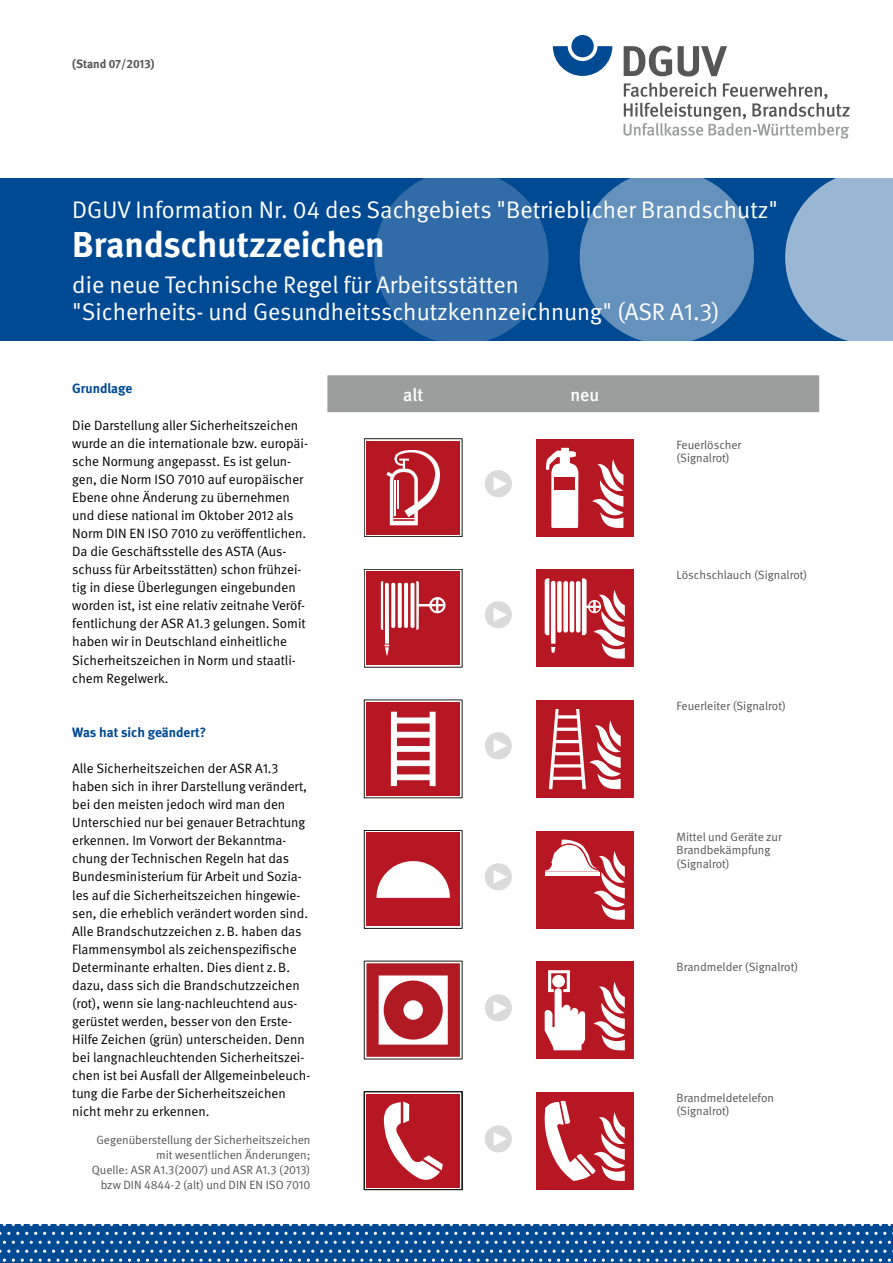
<style>
.page{position:relative;width:893px;height:1263px;background:#fff}
.page>*{position:absolute;margin:0;border:0;box-sizing:border-box;transform-origin:0 0}
.t1{font:700 36px "DGUV Meta";color:#fff}
.t2{font:24px/27px "DGUV Meta";color:#fff}
.t3{font:500 18px "DGUV Meta";color:#fff}
.t4{font:13.5px/18.1px "DGUV Meta";color:#000}
.t5{font:700 13.5px "DGUV Meta";letter-spacing:-.005em;color:#004993}
.t6{font:12px/13.5px "DGUV Meta";color:#565656}
.t7{font:700 12px "DGUV Meta";color:#565656}
</style>
<div class="page">
<div style="left:0;top:178px;width:893px;height:163px;background:#004993"></div>
<svg style="left:553px;top:46px;width:59px;height:30px"></svg>
<div style="left:571px;top:35px;width:23px;height:22px;background:#004993;border-radius:50%"></div>
<svg style="left:624px;top:46px;width:48px;height:30px"></svg>
<svg style="left:678px;top:46px;width:49px;height:31px"></svg>
<svg style="left:623px;top:83px;width:227px;height:56px"></svg>
<div style="left:0;top:1225px;width:893px;height:38px;background:#004993"></div>
<svg style="left:115px;top:1232px;width:38px;height:3px"></svg>
<svg style="left:258px;top:1232px;width:47px;height:3px"></svg>
<svg style="left:410px;top:1232px;width:38px;height:3px"></svg>
<svg style="left:553px;top:1232px;width:38px;height:3px"></svg>
<svg style="left:696px;top:1232px;width:38px;height:3px"></svg>
<svg style="left:839px;top:1232px;width:38px;height:3px"></svg>
<svg style="left:191px;top:1225px;width:38px;height:1px"></svg>
<svg style="left:334px;top:1225px;width:38px;height:1px"></svg>
<svg style="left:477px;top:1225px;width:38px;height:1px"></svg>
<svg style="left:620px;top:1225px;width:38px;height:1px"></svg>
<svg style="left:763px;top:1225px;width:47px;height:1px"></svg>
<svg style="left:347px;top:1241px;width:244px;height:21px"></svg>
<svg style="left:593px;top:1241px;width:300px;height:21px"></svg>
<svg style="left:0;top:1232px;width:10px;height:3px"></svg>
<svg style="left:48px;top:1225px;width:38px;height:1px"></svg>
<svg style="left:0;top:1241px;width:346px;height:21px"></svg>
<svg style="left:785px;top:178px;width:108px;height:163px"></svg>
<div style="left:580px;top:170px;width:174px;height:174px;background:#6591bd;border-radius:50%"></div>
<div style="left:374px;top:170px;width:175px;height:174px;background:#326ca8;border-radius:50%"></div>
<div style="left:327px;top:375px;width:492px;height:37px;background:#9c9d9d"></div>
<div style="left:364px;top:438px;width:98px;height:99px;border:1px solid #1f1a16"></div>
<div style="left:367px;top:441px;width:93px;height:93px;background:#b71722"></div>
<svg style="left:386px;top:450px;width:54px;height:75px"></svg>
<div style="left:536px;top:439px;width:98px;height:98px;background:#b71722"></div>
<svg style="left:546px;top:448px;width:32px;height:80px"></svg>
<div style="left:555px;top:478px;width:20px;height:12px;background:#b71722"></div>
<svg style="left:592px;top:459px;width:31px;height:69px"></svg>
<div style="left:364px;top:569px;width:98px;height:98px;border:1px solid #1f1a16"></div>
<div style="left:367px;top:572px;width:93px;height:93px;background:#b71722"></div>
<svg style="left:381px;top:581px;width:65px;height:74px"></svg>
<div style="left:536px;top:570px;width:98px;height:97px;background:#b71722"></div>
<div style="left:557px;top:581px;width:5px;height:52px;background:#fff;border-radius:2px"></div>
<div style="left:563px;top:581px;width:5px;height:52px;background:#fff;border-radius:2px"></div>
<hr style="left:570px;top:581px;width:4px;height:52px;background:#fff;border-radius:2px">
<hr style="left:576px;top:581px;width:4px;height:52px;background:#fff;border-radius:2px">
<svg style="left:545px;top:578px;width:10px;height:75px"></svg>
<svg style="left:582px;top:578px;width:43px;height:80px"></svg>
<div style="left:367px;top:702px;width:93px;height:93px;background:#b71722"></div>
<svg style="left:391px;top:712px;width:45px;height:74px"></svg>
<div style="left:536px;top:700px;width:98px;height:98px;background:#b71722"></div>
<svg style="left:549px;top:709px;width:72px;height:80px"></svg>
<div style="left:364px;top:830px;width:98px;height:98px;border:1px solid #1f1a16"></div>
<div style="left:367px;top:833px;width:93px;height:93px;background:#b71722"></div>
<svg style="left:377px;top:861px;width:73px;height:37px"></svg>
<div style="left:536px;top:831px;width:98px;height:97px;background:#b71722"></div>
<svg style="left:545px;top:839px;width:80px;height:81px"></svg>
<svg style="left:366px;top:963px;width:94px;height:94px"></svg>
<div style="left:536px;top:961px;width:98px;height:98px;background:#b71722"></div>
<svg style="left:545px;top:970px;width:41px;height:80px"></svg>
<svg style="left:594px;top:982px;width:31px;height:68px"></svg>
<svg style="left:364px;top:1091px;width:98px;height:99px"></svg>
<div style="left:536px;top:1092px;width:98px;height:98px;background:#b71722"></div>
<svg style="left:544px;top:1101px;width:81px;height:80px"></svg>
<div style="left:485px;top:863px;width:27px;height:27px;background:#dadada;border-radius:50%"></div>
<svg style="left:494px;top:870px;width:13px;height:13px"></svg>
<div style="left:485px;top:470px;width:27px;height:27px;background:#dadada;border-radius:50%"></div>
<svg style="left:494px;top:477px;width:13px;height:13px"></svg>
<div style="left:485px;top:994px;width:27px;height:27px;background:#dadada;border-radius:50%"></div>
<svg style="left:494px;top:1001px;width:13px;height:13px"></svg>
<div style="left:485px;top:601px;width:27px;height:27px;background:#dadada;border-radius:50%"></div>
<svg style="left:494px;top:608px;width:13px;height:13px"></svg>
<div style="left:485px;top:732px;width:27px;height:27px;background:#dadada;border-radius:50%"></div>
<svg style="left:494px;top:739px;width:13px;height:13px"></svg>
<div style="left:485px;top:1125px;width:27px;height:27px;background:#dadada;border-radius:50%"></div>
<svg style="left:494px;top:1132px;width:13px;height:13px"></svg>
<p class="t7" style="left:72px;top:57px;width:84px">(Stand 07/2013)</p>
<h2 class="t2" style="left:72px;top:197px;width:707px">DGUV Information Nr. 04 des Sachgebiets "Betrieblicher Brandschutz"</h2>
<h1 class="t1" style="left:72px;top:223px;width:314px">Brandschutzzeichen</h1>
<h2 class="t2" style="left:72px;top:272px;width:649px">die neue Technische Regel für Arbeitsstätten<br>"Sicherheits- und Gesundheitsschutzkennzeichnung" (ASR A1.3)</h2>
<p class="t5" style="left:72px;top:381px;width:61px">Grundlage</p>
<p class="t4" style="left:72px;top:416px;width:237px">Die Darstellung aller Sicherheitszeichen wurde an die internationale bzw. europäi&shy;sche Normung angepasst. Es ist gelun&shy;gen, die Norm ISO 7010 auf europäischer Ebene ohne Änderung zu übernehmen und diese national im Oktober 2012 als Norm DIN EN ISO 7010 zu veröffentlichen.<br>Da die Geschäftsstelle des ASTA (Aus&shy;schuss für Arbeitsstätten) schon frühzei&shy;tig in diese Überlegungen eingebunden worden ist, ist eine relativ zeitnahe Veröf&shy;fentlichung der ASR A1.3 gelungen. Somit haben wir in Deutschland einheitliche Sicherheitszeichen in Norm und staatli&shy;chem Regelwerk.</p>
<p class="t5" style="left:72px;top:724px;width:135px">Was hat sich geändert?</p>
<p class="t4" style="left:72px;top:759px;width:240px">Alle Sicherheitszeichen der ASR A1.3 haben sich in ihrer Darstellung verändert, bei den meisten jedoch wird man den Unterschied nur bei genauer Betrachtung erkennen. Im Vorwort der Bekanntma&shy;chung der Technischen Regeln hat das Bundesministerium für Arbeit und Sozia&shy;les auf die Sicherheitszeichen hingewie&shy;sen, die erheblich verändert worden sind.<br>Alle Brandschutzzeichen z.B. haben das Flammensymbol als zeichenspezifische Determinante erhalten. Dies dient z.B. dazu, dass sich die Brandschutzzeichen (rot), wenn sie lang-nachleuchtend aus&shy;gerüstet werden, besser von den Erste-Hilfe Zeichen (grün) unterscheiden. Denn bei langnachleuchtenden Sicherheitszei&shy;chen ist bei Ausfall der Allgemeinbeleuch&shy;tung die Farbe der Sicherheitszeichen nicht mehr zu erkennen.</p>
<p class="t6" style="left:92px;top:1132px;width:220px;line-height:15px;text-align:right">Gegenüberstellung der Sicherheitszeichen mit wesentlichen Änderungen;<br>Quelle: ASR A1.3(2007) und ASR A1.3 (2013) bzw DIN 4844-2 (alt) und DIN EN ISO 7010</p>
<h3 class="t3" style="left:403px;top:384px;width:22px">alt</h3>
<h3 class="t3" style="left:570px;top:384px;width:30px">neu</h3>
<p class="t6" style="left:676px;top:438px;width:66px">Feuerlöscher (Signalrot)</p>
<p class="t6" style="left:676px;top:569px;width:132px">Löschschlauch (Signalrot)</p>
<p class="t6" style="left:676px;top:699px;width:111px">Feuerleiter (Signalrot)</p>
<p class="t6" style="left:676px;top:830px;width:107px">Mittel und Geräte zur<br>Brandbekämpfung (Signalrot)</p>
<p class="t6" style="left:676px;top:961px;width:123px">Brandmelder (Signalrot)</p>
<p class="t6" style="left:676px;top:1091px;width:99px">Brandmeldetelefon (Signalrot)</p>
</div>
